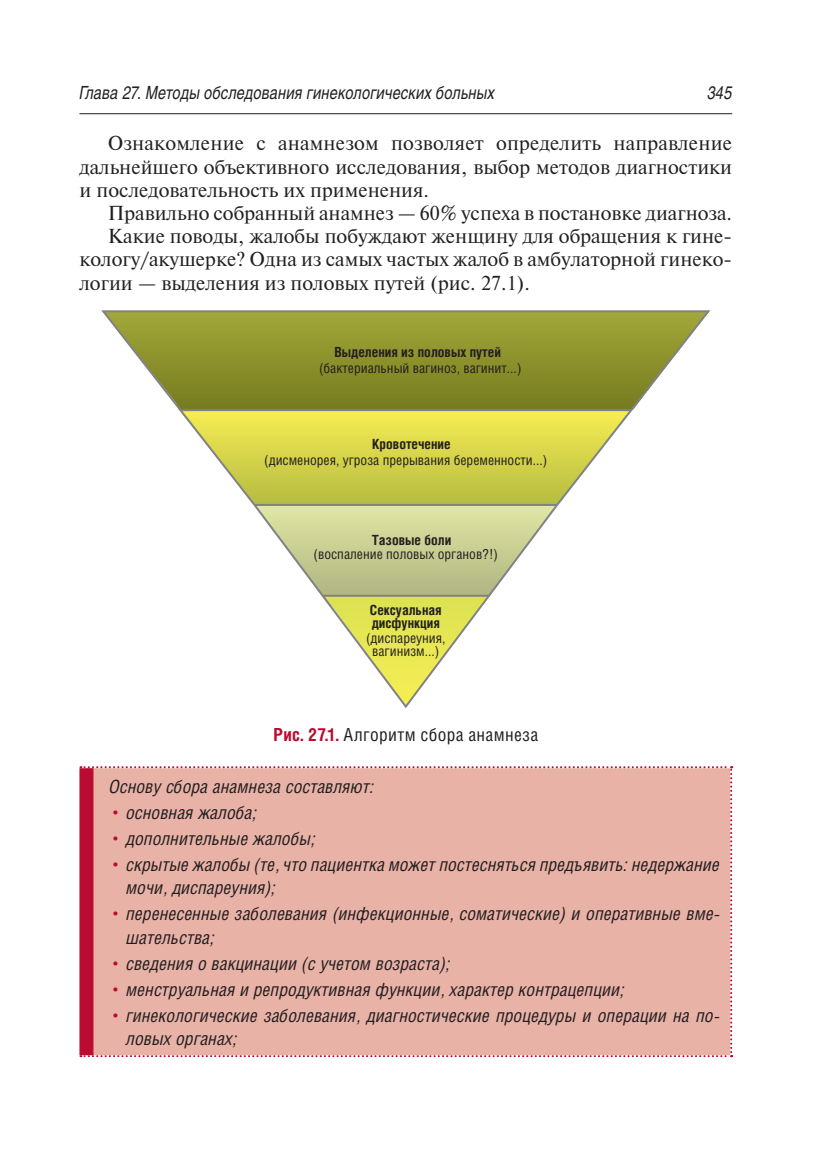
<style>
.page{position:relative;width:823px;height:1168px;background:#fff}
.page>*{position:absolute;margin:0;border:0;box-sizing:border-box;transform-origin:0 0}
.t1{font:20.2px/23.2px "Newton";color:#231f20;text-align:justify}
.t2{font:italic 18.2px/23.2px "Helios Cond";color:#231f20}
.t3{font:italic 18px "Helios";letter-spacing:.015em;color:#231f20;scale:.8 1}
.t4{font:18px "Helios Cond";letter-spacing:.02em;color:#231f20}
.t5{font:14px/12.8px "Helios Cond";color:#231f20;text-align:center}
.t6{font:700 14px/12.8px "Helios Cond";color:#231f20}
.s1{font-weight:700;color:#ba0c30}
.s2{font-family:"Newton";font-style:normal;font-size:18px;color:#ba0c30}
</style>
<div class="page">
<hr style="left:79px;top:113px;width:652px;height:1px;background:#231f20">
<svg style="left:101px;top:310px;width:610px;height:398px"></svg>
<div style="left:80px;top:766px;width:651px;height:291px;background:#e9b2a7"></div>
<div style="left:79px;top:768px;width:14px;height:287px;background:#ba0c30"></div>
<p class="t3" style="left:79px;top:86px;width:520px">Глава 27. Методы обследования гинекологических больных</p>
<p class="t3" style="left:707px;top:86px;width:32px">345</p>
<p class="t1" style="left:79px;top:134px;width:653px;text-indent:28px">Ознакомление с анамнезом позволяет определить направление дальнейшего объективного исследования, выбор методов диагностики и последовательность их применения.</p>
<p class="t1" style="left:108px;top:203px;width:625px">Правильно собранный анамнез — 60% успеха в постановке диагноза.</p>
<p class="t1" style="left:108px;top:226px;width:625px">Какие поводы, жалобы побуждают женщину для обращения к гине-</p>
<p class="t1" style="left:79px;top:250px;width:653px">кологу/акушерке? Одна из самых частых жалоб в амбулаторной гинеко-</p>
<p class="t1" style="left:79px;top:273px;width:451px">логии — выделения из половых путей (рис. 27.1).</p>
<p class="t6" style="left:334px;top:346px;width:168px">Выделения из половых путей</p>
<p class="t5" style="left:319px;top:363px;width:204px">(бактериальный вагиноз, вагинит...)</p>
<p class="t6" style="left:372px;top:438px;width:80px">Кровотечение</p>
<p class="t5" style="left:264px;top:455px;width:284px">(дисменорея, угроза прерывания беременности...)</p>
<p class="t6" style="left:371px;top:535px;width:81px">Тазовые боли</p>
<p class="t5" style="left:313px;top:549px;width:186px">(воспаление половых органов?!)</p>
<p class="t6" style="left:369px;top:605px;width:73px">Сексуальная дисфункция</p>
<p class="t5" style="left:366px;top:633px;width:81px">(диспареуния, вагинизм...)</p>
<p class="t4" style="left:273px;top:728px;width:266px"><span class="s1">Рис. 27.1.</span> Алгоритм сбора анамнеза</p>
<p class="t2" style="left:109px;top:777px;width:266px">Основу сбора анамнеза составляют:</p>
<p class="t2" style="left:109px;top:803px;width:149px"><span class="s2">•</span> основная жалоба;</p>
<p class="t2" style="left:109px;top:829px;width:207px"><span class="s2">•</span> дополнительные жалобы;</p>
<p class="t2" style="left:126px;top:855px;width:594px;text-indent:-17px"><span class="s2">•</span> скрытые жалобы (те, что пациентка может постесняться предъявить: недержание мочи, диспареуния);</p>
<p class="t2" style="left:126px;top:904px;width:594px;text-indent:-17px"><span class="s2">•</span> перенесенные заболевания (инфекционные, соматические) и оперативные вме&shy;шательства;</p>
<p class="t2" style="left:109px;top:953px;width:342px"><span class="s2">•</span> сведения о вакцинации (с учетом возраста);</p>
<p class="t2" style="left:109px;top:979px;width:516px"><span class="s2">•</span> менструальная и репродуктивная функции, характер контрацепции;</p>
<p class="t2" style="left:126px;top:1005px;width:594px;text-indent:-17px"><span class="s2">•</span> гинекологические заболевания, диагностические процедуры и операции на по&shy;ловых органах;</p>
</div>
